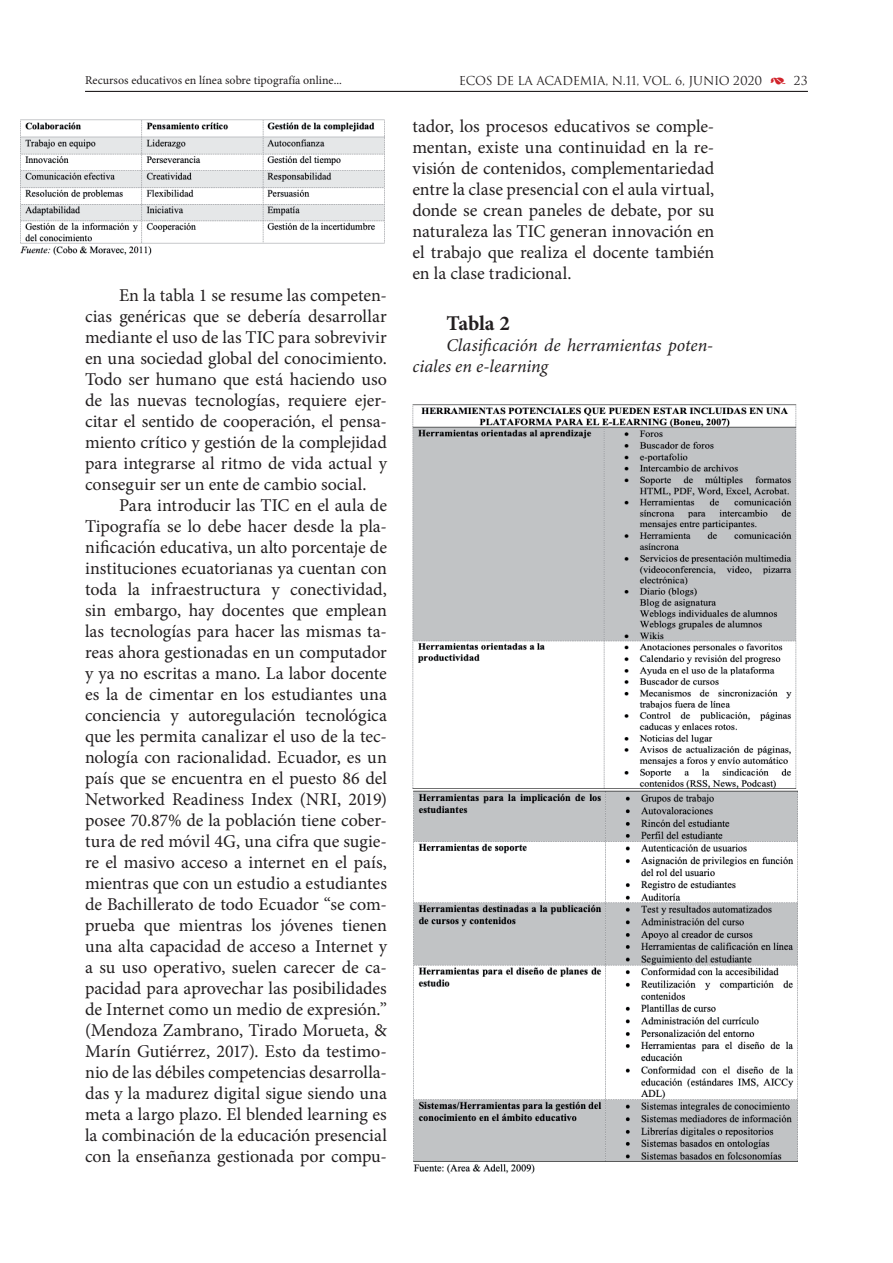
<style>
.page{position:relative;width:893px;height:1263px;background:#fff}
.page>*{position:absolute;margin:0;border:0;box-sizing:border-box;transform-origin:0 0}
.t1{font:700 21px "Minion Pro";letter-spacing:-.01em;color:#231f20}
.t2{font:18px/21px "Minion Pro";letter-spacing:-.01em;color:#231f20;text-align:justify}
.t3{font:italic 18px/21px "Minion Pro";color:#231f20}
.t4{font:12px "Minion Pro";color:#231f20}
.t5{font:12px "Trajan";letter-spacing:-.02em;color:#231f20}
.s1{font-family:"Type Embellishments One Let Plain";color:#d1232a}
</style>
<div class="page">
<hr style="left:85px;top:91px;width:723px;height:1px;background:#231f20">
<img style="left:20px;top:119px;width:365px;height:137px">
<img style="left:412px;top:404px;width:385px;height:770px">
<p class="t4" style="left:85px;top:72px;width:258px">Recursos educativos en línea sobre tipografía online...</p>
<p class="t2" style="left:85px;top:285px;width:304px;text-indent:34px">En la tabla 1 se resume las competen&shy;cias genéricas que se debería desarrollar mediante el uso de las TIC para sobrevivir en una sociedad global del conocimiento.<br>Todo ser humano que está haciendo uso de las nuevas tecnologías, requiere ejer&shy;citar el sentido de cooperación, el pensa&shy;miento crítico y gestión de la complejidad para integrarse al ritmo de vida actual y conseguir ser un ente de cambio social.</p>
<p class="t2" style="left:85px;top:495px;width:304px;text-indent:34px">Para introducir las TIC en el aula de Tipografía se lo debe hacer desde la pla&shy;nificación educativa, un alto porcentaje de instituciones ecuatorianas ya cuentan con toda la infraestructura y conectividad, sin embargo, hay docentes que emplean las tecnologías para hacer las mismas ta&shy;reas ahora gestionadas en un computador y ya no escritas a mano. La labor docente es la de cimentar en los estudiantes una conciencia y autoregulación tecnológica que les permita canalizar el uso de la tec&shy;nología con racionalidad. Ecuador, es un país que se encuentra en el puesto 86 del Networked Readiness Index (NRI, 2019) posee 70.87% de la población tiene cober&shy;tura de red móvil 4G, una cifra que sugie&shy;re el masivo acceso a internet en el país, mientras que con un estudio a estudiantes de Bachillerato de todo Ecuador “se com&shy;prueba que mientras los jóvenes tienen una alta capacidad de acceso a Internet y a su uso operativo, suelen carecer de ca&shy;pacidad para aprovechar las posibilidades de Internet como un medio de expresión.” (Mendoza Zambrano, Tirado Morueta, &amp; Marín Gutiérrez, 2017). Esto da testimo&shy;nio de las débiles competencias desarrolla&shy;das y la madurez digital sigue siendo una meta a largo plazo. El blended learning es la combinación de la educación presencial con la enseñanza gestionada por compu-</p>
<p class="t5" style="left:459px;top:73px;width:351px">ECOS DE LA ACADEMIA, N.11, VOL. 6, JUNIO 2020 <span class="s1">)</span> 23</p>
<p class="t2" style="left:412px;top:116px;width:303px">tador, los procesos educativos se comple&shy;mentan, existe una continuidad en la re&shy;visión de contenidos, complementariedad entre la clase presencial con el aula virtual, donde se crean paneles de debate, por su naturaleza las TIC generan innovación en el trabajo que realiza el docente también en la clase tradicional.</p>
<p class="t1" style="left:446px;top:311px;width:65px">Tabla 2</p>
<p class="t3" style="left:412px;top:336px;width:302px;text-indent:34px">Clasificación de herramientas poten&shy;ciales en e-learning</p>
</div>
